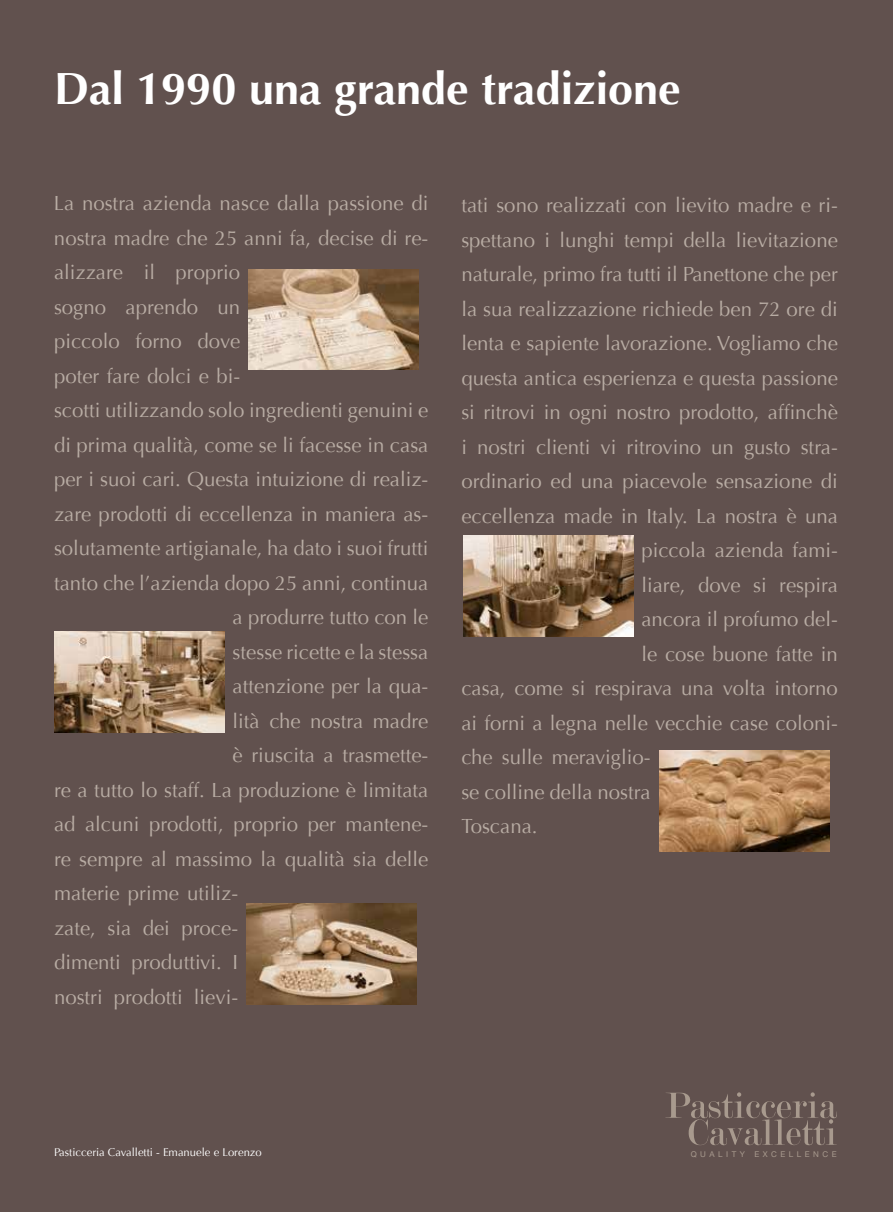
<style>
.page{position:relative;width:893px;height:1212px;background:#61514e}
.page>*{position:absolute;margin:0;border:0;box-sizing:border-box;transform-origin:0 0}
.t1{font:700 45px "Optima";color:#fff}
.t2{font:20.4px "Optima";color:#b8aca3}
.t3{font:11.25px "Optima";color:#fff}
.t4{font:7.95px "Helvetica Neue";letter-spacing:.44em;color:#a89a8e}
</style>
<div class="page">
<img style="left:247px;top:904px;width:170px;height:100px">
<img style="left:249px;top:269px;width:170px;height:101px">
<img style="left:54px;top:631px;width:170px;height:101px">
<img style="left:659px;top:750px;width:170px;height:101px">
<img style="left:463px;top:536px;width:171px;height:100px">
<svg style="left:665px;top:1092px;width:172px;height:54px"></svg>
<h1 class="t1" style="left:54px;top:63px;width:628px">Dal 1990 una grande tradizione</h1>
<p class="t2" style="left:54px;top:191px;width:376px">La nostra azienda nasce dalla passione di</p>
<p class="t2" style="left:54px;top:226px;width:376px">nostra madre che 25 anni fa, decise di re-</p>
<p class="t2" style="left:54px;top:260px;width:188px">alizzare il proprio</p>
<p class="t2" style="left:54px;top:295px;width:188px">sogno aprendo un</p>
<p class="t2" style="left:54px;top:329px;width:188px">piccolo forno dove</p>
<p class="t2" style="left:54px;top:364px;width:188px">poter fare dolci e bi-</p>
<p class="t2" style="left:54px;top:398px;width:376px">scotti utilizzando solo ingredienti genuini e</p>
<p class="t2" style="left:54px;top:433px;width:376px">di prima qualità, come se li facesse in casa</p>
<p class="t2" style="left:54px;top:467px;width:376px">per i suoi cari. Questa intuizione di realiz-</p>
<p class="t2" style="left:54px;top:502px;width:376px">zare prodotti di eccellenza in maniera as-</p>
<p class="t2" style="left:54px;top:536px;width:376px">solutamente artigianale, ha dato i suoi frutti</p>
<p class="t2" style="left:54px;top:571px;width:376px">tanto che l’azienda dopo 25 anni, continua</p>
<p class="t2" style="left:233px;top:605px;width:197px">a produrre tutto con le</p>
<p class="t2" style="left:233px;top:640px;width:197px">stesse ricette e la stessa</p>
<p class="t2" style="left:233px;top:674px;width:197px">attenzione per la qua-</p>
<p class="t2" style="left:233px;top:709px;width:197px">lità che nostra madre</p>
<p class="t2" style="left:233px;top:743px;width:197px">è riuscita a trasmette-</p>
<p class="t2" style="left:54px;top:778px;width:376px">re a tutto lo staff. La produzione è limitata</p>
<p class="t2" style="left:54px;top:812px;width:376px">ad alcuni prodotti, proprio per mantene-</p>
<p class="t2" style="left:54px;top:847px;width:376px">re sempre al massimo la qualità sia delle</p>
<p class="t2" style="left:54px;top:881px;width:186px">materie prime utiliz-</p>
<p class="t2" style="left:54px;top:916px;width:186px">zate, sia dei proce-</p>
<p class="t2" style="left:54px;top:950px;width:186px">dimenti produttivi. I</p>
<p class="t2" style="left:54px;top:985px;width:186px">nostri prodotti lievi-</p>
<p class="t2" style="left:461px;top:193px;width:378px">tati sono realizzati con lievito madre e ri-</p>
<p class="t2" style="left:461px;top:228px;width:378px">spettano i lunghi tempi della lievitazione</p>
<p class="t2" style="left:461px;top:262px;width:378px">naturale, primo fra tutti il Panettone che per</p>
<p class="t2" style="left:461px;top:297px;width:378px">la sua realizzazione richiede ben 72 ore di</p>
<p class="t2" style="left:461px;top:331px;width:378px">lenta e sapiente lavorazione. Vogliamo che</p>
<p class="t2" style="left:461px;top:366px;width:378px">questa antica esperienza e questa passione</p>
<p class="t2" style="left:461px;top:400px;width:378px">si ritrovi in ogni nostro prodotto, affinchè</p>
<p class="t2" style="left:461px;top:435px;width:378px">i nostri clienti vi ritrovino un gusto stra-</p>
<p class="t2" style="left:461px;top:469px;width:378px">ordinario ed una piacevole sensazione di</p>
<p class="t2" style="left:461px;top:504px;width:378px">eccellenza made in Italy. La nostra è una</p>
<p class="t2" style="left:641px;top:538px;width:198px">piccola azienda fami-</p>
<p class="t2" style="left:641px;top:573px;width:198px">liare, dove si respira</p>
<p class="t2" style="left:641px;top:607px;width:198px">ancora il profumo del-</p>
<p class="t2" style="left:641px;top:642px;width:198px">le cose buone fatte in</p>
<p class="t2" style="left:461px;top:676px;width:378px">casa, come si respirava una volta intorno</p>
<p class="t2" style="left:461px;top:711px;width:378px">ai forni a legna nelle vecchie case coloni-</p>
<p class="t2" style="left:461px;top:745px;width:191px">che sulle meraviglio-</p>
<p class="t2" style="left:461px;top:780px;width:191px">se colline della nostra</p>
<p class="t2" style="left:461px;top:814px;width:78px">Toscana.</p>
<p class="t3" style="left:54px;top:1146px;width:209px">Pasticceria Cavalletti - Emanuele e Lorenzo</p>
<p class="t4" style="left:691px;top:1149px;width:147px">QUALITY EXCELLENCE</p>
</div>
